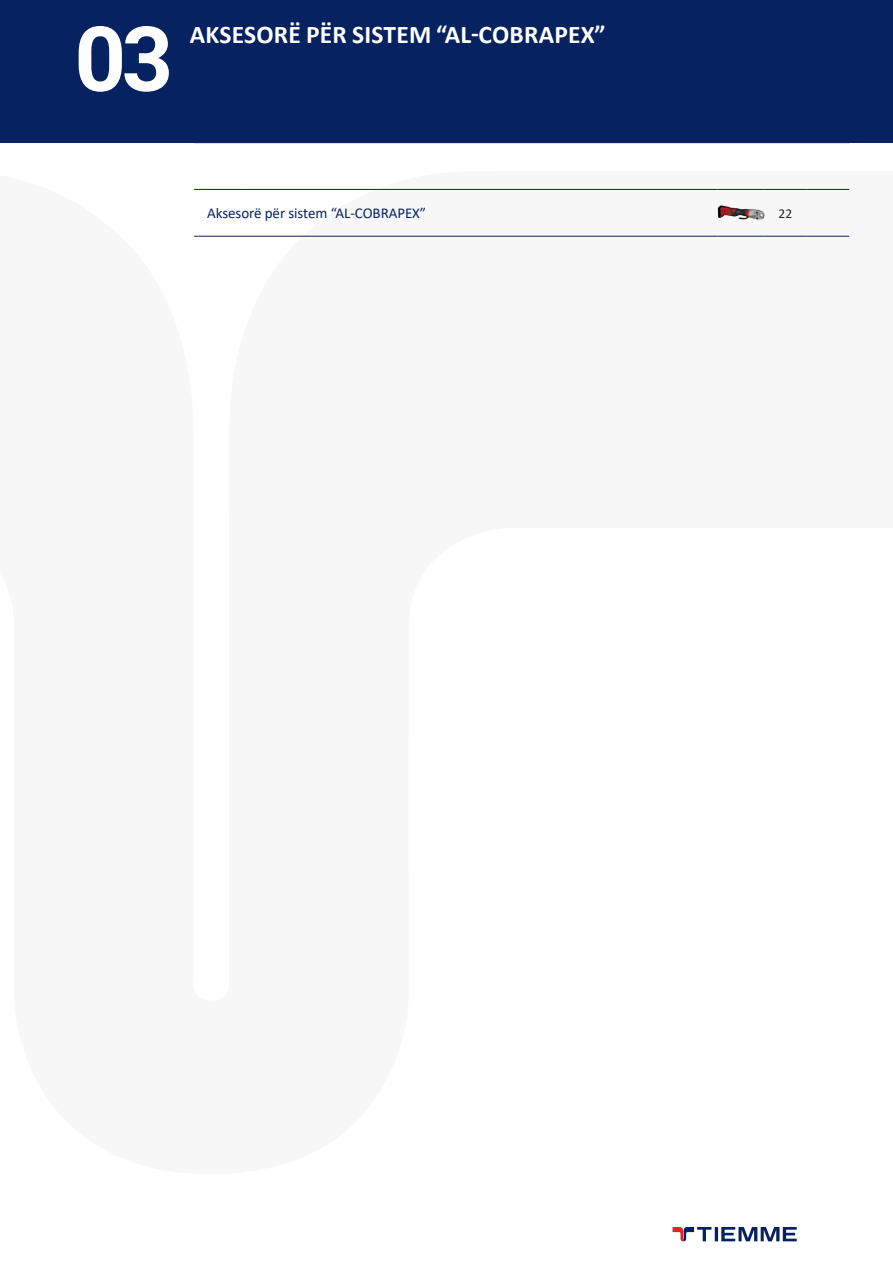
<style>
.page{position:relative;width:893px;height:1263px;background:#fff}
.page>*{position:absolute;margin:0;border:0;box-sizing:border-box;transform-origin:0 0}
.Frontespizio_Capitol{font:700 90px "Roboto";color:#fff}
.Frontespizio_TITOLO{font:700 25.5px "Calibri";letter-spacing:.01em;color:#fff}
.Frontespizio_SOTTOTI{font:15px "Calibri";letter-spacing:-.005em;color:#072260}
.Frontespizio_N__pagi{font:13.5px "Calibri";color:#231f20}
.s1{font-style:inherit}
</style>
<div class="page">
<div style="left:0;top:0;width:893px;height:142px;background:#072260"></div>
<hr style="left:199px;top:142px;width:45px;height:1px;background:#072260">
<hr style="left:764px;top:142px;width:43px;height:1px;background:#072260">
<hr style="left:807px;top:142px;width:42px;height:1px;background:#072260">
<hr style="left:717px;top:236px;width:47px;height:1px;background:#072260">
<hr style="left:244px;top:142px;width:473px;height:1px;background:#072260">
<hr style="left:717px;top:142px;width:47px;height:1px;background:#072260">
<hr style="left:807px;top:236px;width:42px;height:1px;background:#072260">
<hr style="left:764px;top:236px;width:43px;height:1px;background:#072260">
<hr style="left:199px;top:236px;width:45px;height:1px;background:#072260">
<hr style="left:244px;top:236px;width:473px;height:1px;background:#072260">
<hr style="left:199px;top:189px;width:45px;height:1px;background:#072260">
<hr style="left:244px;top:189px;width:473px;height:1px;background:#072260">
<hr style="left:717px;top:189px;width:47px;height:1px;background:#072260">
<hr style="left:764px;top:189px;width:43px;height:1px;background:#072260">
<hr style="left:807px;top:189px;width:42px;height:1px;background:#072260">
<img style="left:717px;top:205px;width:47px;height:15px">
<hr style="left:715px;top:1227px;width:3px;height:14px;background:#072260">
<svg style="left:721px;top:1227px;width:76px;height:14px"></svg>
<svg style="left:672px;top:1227px;width:39px;height:14px"></svg>
<p class="Frontespizio_Capitol" style="left:74px;top:-4px;width:100px">03</p>
<p class="Frontespizio_TITOLO" style="left:190px;top:17px;width:417px">AKSESORË PËR SISTEM “AL<span class="s1">‐</span>COBRAPEX”</p>
<p class="Frontespizio_SOTTOTI" style="left:207px;top:203px;width:221px">Aksesorë për sistem “AL-COBRAPEX”</p>
<p class="Frontespizio_N__pagi" style="left:779px;top:204px;width:15px">22</p>
</div>
